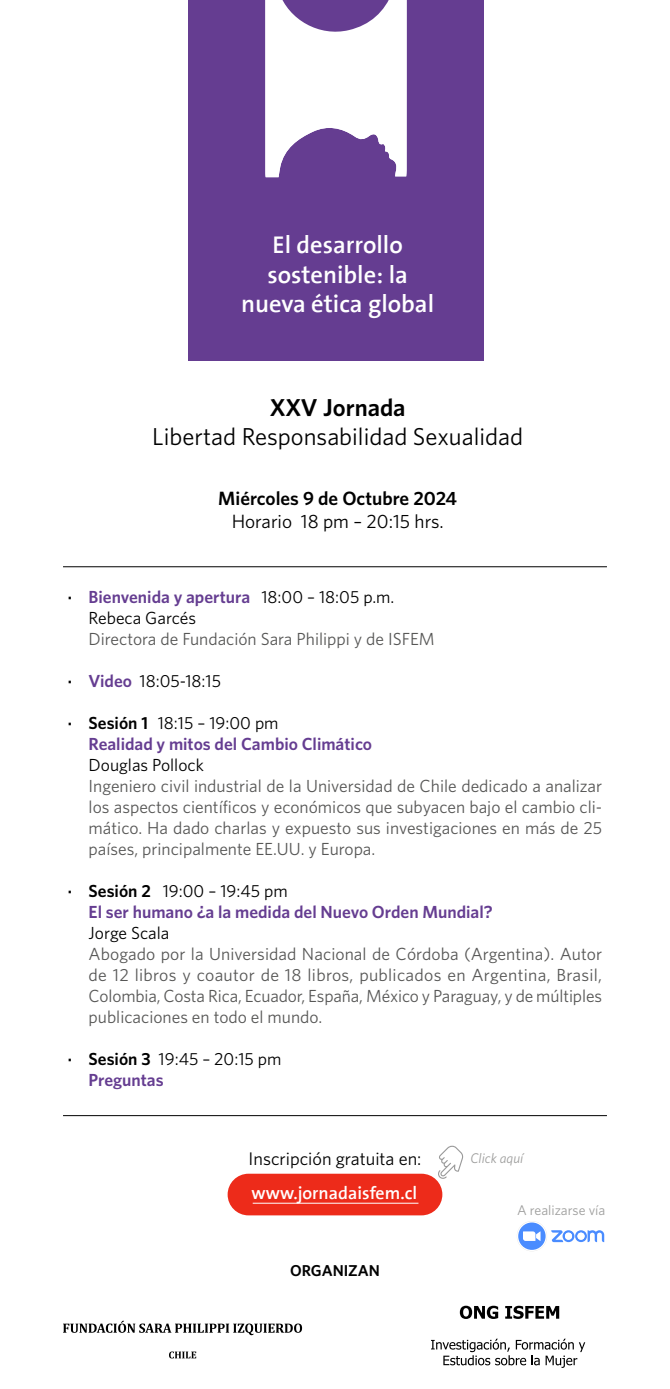
<style>
.page{position:relative;width:670px;height:1389px;background:#fff}
.page>*{position:absolute;margin:0;border:0;box-sizing:border-box;transform-origin:0 0}
.t1{font:600 24.5px/29.4px "The Sans B6";color:#fff;text-align:center}
.t2{font:24.5px "Whitney";color:#000}
.t3{font:600 24.5px "Whitney";color:#000}
.t4{font:600 19.25px "Whitney";color:#000}
.t5{font:19.25px "Whitney";color:#000}
.t6{font:18.2px "Whitney";color:#000}
.t7{font:600 17.85px "The Sans B6";color:#fff}
.t8{font:17.5px/21px "Whitney";color:#575756;text-align:justify}
.t9{font:17.5px/21px "Whitney";color:#000}
.t10{font:600 17.5px/21px "Whitney";color:#653d91}
.t11{font:600 17.5px "Whitney";color:#000}
.t12{font:600 15.75px "Whitney";color:#000}
.t13{font:14px "Whitney";color:#9d9d9c}
.t14{font:italic 14px "Whitney";color:#9d9d9c}
.s1{font-weight:600;color:#653d91}
.s2{color:#000}
.s3{font-weight:400;color:#000}
.s4{font-weight:600}
</style>
<div class="page">
<svg style="left:63px;top:1321px;width:239px;height:14px"></svg>
<svg style="left:169px;top:1351px;width:27px;height:7px"></svg>
<div style="left:188px;top:0;width:295px;height:361px;background:#653d91"></div>
<svg style="left:265px;top:0;width:142px;height:177px"></svg>
<hr style="left:63px;top:566px;width:544px;height:1px;background:#000">
<hr style="left:63px;top:1115px;width:544px;height:1px;background:#000">
<div style="left:228px;top:1174px;width:214px;height:41px;background:#ed2b1a;border-radius:21px"></div>
<svg style="left:438px;top:1145px;width:25px;height:34px"></svg>
<hr style="left:253px;top:1203px;width:165px;height:1px;background:#fff">
<svg style="left:517px;top:1221px;width:87px;height:30px"></svg>
<svg style="left:460px;top:1306px;width:38px;height:13px"></svg>
<svg style="left:505px;top:1306px;width:54px;height:13px"></svg>
<svg style="left:431px;top:1339px;width:154px;height:29px"></svg>
<h1 class="t1" style="left:241px;top:231px;width:195px">El desarrollo sostenible: la nueva ética global</h1>
<h1 class="t3" style="left:270px;top:392px;width:137px">XXV Jornada</h1>
<h1 class="t2" style="left:152px;top:422px;width:372px">Libertad Responsabilidad Sexualidad</h1>
<p class="t4" style="left:218px;top:486px;width:240px">Miércoles 9 de Octubre 2024</p>
<p class="t5" style="left:232px;top:510px;width:213px">Horario 18 pm – 20:15 hrs.</p>
<p class="t11" style="left:68px;top:586px;width:6px">·</p>
<p class="t11" style="left:68px;top:670px;width:6px">·</p>
<p class="t11" style="left:68px;top:712px;width:6px">·</p>
<p class="t11" style="left:68px;top:880px;width:6px">·</p>
<p class="t11" style="left:68px;top:1048px;width:6px">·</p>
<p class="t9" style="left:89px;top:586px;width:307px"><span class="s1">Bienvenida y apertura</span> 18:00 – 18:05 p.m.<br>Rebeca Garcés</p>
<p class="t8" style="left:89px;top:628px;width:348px">Directora de Fundación Sara Philippi y de ISFEM</p>
<p class="t9" style="left:89px;top:670px;width:134px"><span class="s1">Video</span> 18:05-18:15</p>
<p class="t10" style="left:89px;top:712px;width:285px"><span class="s2">Sesión 1</span> <span class="s3">18:15 – 19:00 pm<br></span>Realidad y mitos del Cambio Climático</p>
<p class="t9" style="left:89px;top:754px;width:117px">Douglas Pollock</p>
<p class="t8" style="left:89px;top:775px;width:515px">Ingeniero civil industrial de la Universidad de Chile dedicado a analizar los aspectos científicos y económicos que subyacen bajo el cambio cli&shy;mático. Ha dado charlas y expuesto sus investigaciones en más de 25 países, principalmente EE.UU. y Europa.</p>
<p class="t10" style="left:89px;top:880px;width:406px"><span class="s2">Sesión 2</span> <span class="s3">19:00 – 19:45 pm<br></span>El ser humano ¿a la medida del Nuevo Orden Mundial?</p>
<p class="t9" style="left:89px;top:922px;width:82px">Jorge Scala</p>
<p class="t8" style="left:89px;top:943px;width:515px">Abogado por la Universidad Nacional de Córdoba (Argentina). Autor de 12 libros y coautor de 18 libros, publicados en Argentina, Brasil, Colombia, Costa Rica, Ecuador, España, México y Paraguay, y de múltiples publicaciones en todo el mundo.</p>
<p class="t9" style="left:89px;top:1048px;width:194px"><span class="s4">Sesión 3</span> 19:45 – 20:15 pm<br><span class="s1">Preguntas</span></p>
<p class="t6" style="left:249px;top:1148px;width:174px">Inscripción gratuita en:</p>
<p class="t7" style="left:251px;top:1184px;width:167px">www.jornadaisfem.cl</p>
<p class="t12" style="left:290px;top:1261px;width:91px">ORGANIZAN</p>
<p class="t14" style="left:470px;top:1150px;width:54px">Click aquí</p>
<p class="t13" style="left:517px;top:1201px;width:90px">A realizarse vía</p>
</div>
